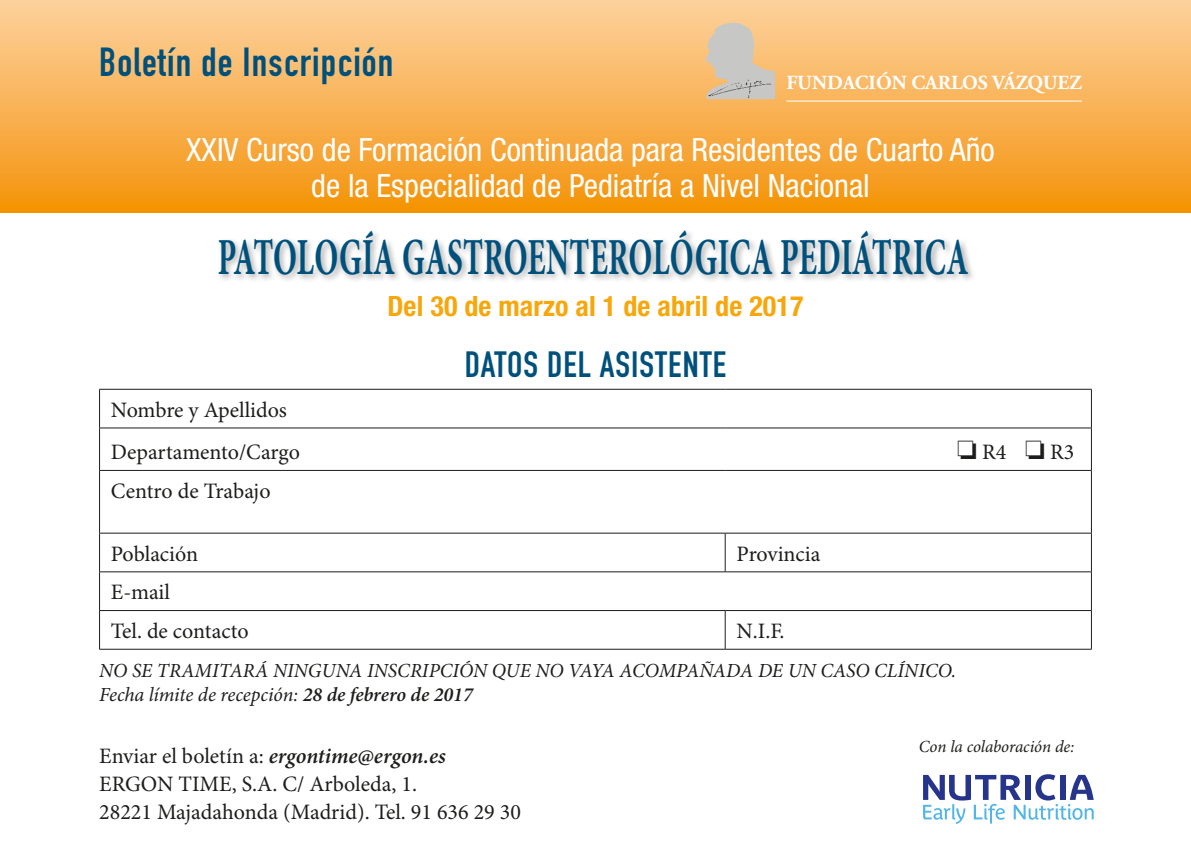
<style>
.page{position:relative;width:1191px;height:851px;background:#fff}
.page>*{position:absolute;margin:0;border:0;box-sizing:border-box;transform-origin:0 0}
.t1{font:700 52px "Minion Pro";letter-spacing:.005em;color:#00507c;scale:.6 1}
.t2{font:40px "DIN Engschrift Std";letter-spacing:.03em;color:#00507c}
.t3{font:36px "DIN Engschrift Std";letter-spacing:.03em;color:#00507c}
.t4{font:condensed 32px/36px "Helvetica Neue LT Std";color:#fff;text-align:center}
.t5{font:700 condensed 28px "Helvetica Neue LT Std";letter-spacing:.005em;color:#f7a70c}
.t6{font:22px/28px "Minion Pro";color:#1d1d1b}
.t7{font:italic 20px/24px "Minion Pro";letter-spacing:-.005em;color:#1d1d1b}
.t8{font:700 20px "Adobe Garamond Pro";color:#fff}
.t9{font:italic 17px "Minion Pro";letter-spacing:-.005em;color:#1d1d1b}
.s1{font-weight:600}
.s2{font-weight:600;font-style:italic}
</style>
<div class="page">
<div style="left:0;top:0;width:1191px;height:213px;background:linear-gradient(to bottom,#fdd2a0,#f4930a)"></div>
<svg style="left:705px;top:22px;width:70px;height:77px;background:#dbc6a9"></svg>
<img style="left:707px;top:75px;width:70px;height:25px">
<hr style="left:786px;top:101px;width:295px;height:1px;background:#fff">
<hr style="left:99px;top:389px;width:626px;height:1px;background:#1d1d1b">
<hr style="left:99px;top:389px;width:1px;height:38px;background:#1d1d1b">
<hr style="left:725px;top:389px;width:366px;height:1px;background:#1d1d1b">
<hr style="left:1091px;top:389px;width:1px;height:38px;background:#1d1d1b">
<hr style="left:99px;top:427px;width:626px;height:1px;background:#1d1d1b">
<hr style="left:99px;top:428px;width:1px;height:42px;background:#1d1d1b">
<hr style="left:725px;top:427px;width:366px;height:1px;background:#1d1d1b">
<hr style="left:1091px;top:428px;width:1px;height:42px;background:#1d1d1b">
<hr style="left:99px;top:470px;width:626px;height:1px;background:#1d1d1b">
<hr style="left:99px;top:470px;width:1px;height:62px;background:#1d1d1b">
<hr style="left:725px;top:470px;width:366px;height:1px;background:#1d1d1b">
<hr style="left:1091px;top:470px;width:1px;height:62px;background:#1d1d1b">
<hr style="left:99px;top:532px;width:626px;height:1px;background:#1d1d1b">
<hr style="left:99px;top:533px;width:1px;height:38px;background:#1d1d1b">
<hr style="left:725px;top:532px;width:366px;height:1px;background:#1d1d1b">
<hr style="left:725px;top:533px;width:1px;height:38px;background:#1d1d1b">
<hr style="left:1091px;top:533px;width:1px;height:38px;background:#1d1d1b">
<hr style="left:99px;top:571px;width:626px;height:1px;background:#1d1d1b">
<hr style="left:99px;top:572px;width:1px;height:38px;background:#1d1d1b">
<hr style="left:725px;top:571px;width:366px;height:1px;background:#1d1d1b">
<hr style="left:1091px;top:572px;width:1px;height:38px;background:#1d1d1b">
<hr style="left:99px;top:610px;width:626px;height:1px;background:#1d1d1b">
<hr style="left:99px;top:610px;width:1px;height:38px;background:#1d1d1b">
<hr style="left:725px;top:610px;width:366px;height:1px;background:#1d1d1b">
<hr style="left:725px;top:610px;width:1px;height:38px;background:#1d1d1b">
<hr style="left:1091px;top:610px;width:1px;height:38px;background:#1d1d1b">
<hr style="left:99px;top:648px;width:626px;height:1px;background:#1d1d1b">
<hr style="left:725px;top:648px;width:366px;height:1px;background:#1d1d1b">
<div style="left:216px;top:228px;width:760px;height:55px;background:#1d1d1b;opacity:.37"></div>
<svg style="left:923px;top:774px;width:170px;height:49px"></svg>
<h2 class="t2" style="left:99px;top:39px;width:296px">Boletín de Inscripción</h2>
<p class="t8" style="left:786px;top:71px;width:297px">FUNDACIÓN CARLOS VÁZQUEZ</p>
<h3 class="t4" style="left:186px;top:131px;width:810px">XXIV Curso de Formación Continuada para Residentes de Cuarto Año de la Especialidad de Pediatría a Nivel Nacional</h3>
<h1 class="t1" style="left:218px;top:226px;width:1252px">PATOLOGÍA GASTROENTEROLÓGICA PEDIÁTRICA</h1>
<p class="t5" style="left:387px;top:288px;width:418px">Del 30 de marzo al 1 de abril de 2017</p>
<p class="t6" style="left:111px;top:389px;width:190px;line-height:42.4px">Nombre y Apellidos<br>Departamento/Cargo</p>
<p class="t6" style="left:111px;top:477px;width:161px">Centro de Trabajo</p>
<h3 class="t3" style="left:465px;top:343px;width:262px">DATOS DEL ASISTENTE</h3>
<p class="t6" style="left:111px;top:540px;width:89px">Población</p>
<p class="t6" style="left:736px;top:540px;width:85px">Provincia</p>
<p class="t6" style="left:111px;top:573px;width:139px;line-height:38.6px">E-mail<br>Tel. de contacto</p>
<p class="t6" style="left:736px;top:617px;width:50px">N.I.F.</p>
<p class="t6" style="left:957px;top:439px;width:119px">❏ R4 ❏ R3</p>
<p class="t7" style="left:99px;top:659px;width:858px">NO SE TRAMITARÁ NINGUNA INSCRIPCIÓN QUE NO VAYA ACOMPAÑADA DE UN CASO CLÍNICO.<br>Fecha límite de recepción: <span class="s1">28 de febrero de 2017</span></p>
<p class="t9" style="left:918px;top:736px;width:157px">Con la colaboración de:</p>
<p class="t6" style="left:99px;top:743px;width:423px">Enviar el boletín a: <span class="s2">ergontime@ergon.es<br></span>ERGON TIME, S.A. C/ Arboleda, 1.<br>28221 Majadahonda (Madrid). Tel. 91 636 29 30</p>
</div>
